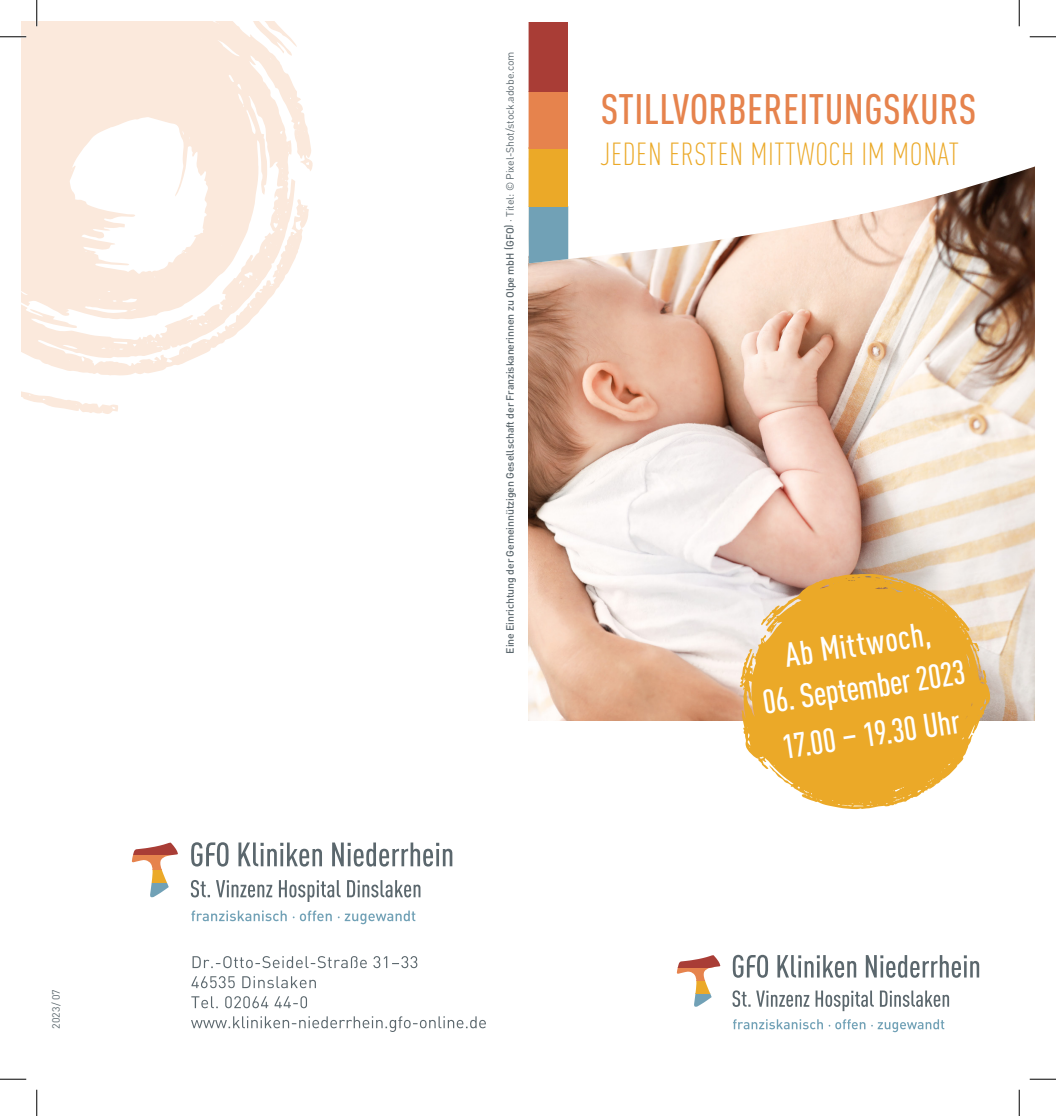
<style>
.page{position:relative;width:1056px;height:1116px;background:#fff}
.page>*{position:absolute;margin:0;border:0;box-sizing:border-box;transform-origin:0 0}
.t1{font:500 condensed 42px "DIN Pro";letter-spacing:.01em;color:#e6834d}
.t2{font:500 condensed 33.6px/47.8px "DIN Pro";color:#fff;text-align:center}
.t3{font:300 condensed 31.5px "DIN Pro";letter-spacing:.02em;color:#eba928}
.t4{font:500 10.5px "DIN Pro";letter-spacing:-.01em;color:#5b676d}
.t5{font:10.5px "DIN Pro";color:#5b676d}
.s1{font-weight:400}
</style>
<div class="page">
<img style="left:528px;top:263px;width:506px;height:457px">
<svg style="left:568px;top:26px;width:466px;height:237px"></svg>
<div style="left:528px;top:207px;width:40px;height:56px;background:#71a1b6"></div>
<div style="left:528px;top:148px;width:40px;height:59px;background:#eba928"></div>
<div style="left:528px;top:92px;width:40px;height:57px;background:#e6834d"></div>
<div style="left:528px;top:22px;width:40px;height:70px;background:#a93d36"></div>
<svg style="left:22px;top:22px;width:291px;height:392px;fill:#fbe9dc"></svg>
<svg style="left:732px;top:990px;width:217px;height:20px"></svg>
<svg style="left:694px;top:993px;width:18px;height:13px"></svg>
<svg style="left:695px;top:980px;width:15px;height:13px"></svg>
<svg style="left:677px;top:966px;width:43px;height:14px"></svg>
<svg style="left:678px;top:955px;width:42px;height:11px"></svg>
<svg style="left:733px;top:1019px;width:211px;height:13px"></svg>
<svg style="left:733px;top:954px;width:246px;height:23px"></svg>
<svg style="left:191px;top:880px;width:229px;height:21px"></svg>
<svg style="left:150px;top:883px;width:19px;height:14px"></svg>
<svg style="left:151px;top:869px;width:16px;height:14px"></svg>
<svg style="left:132px;top:855px;width:40px;height:14px"></svg>
<svg style="left:133px;top:842px;width:45px;height:13px"></svg>
<svg style="left:191px;top:910px;width:224px;height:14px"></svg>
<svg style="left:191px;top:1016px;width:295px;height:15px"></svg>
<svg style="left:191px;top:996px;width:116px;height:12px"></svg>
<svg style="left:191px;top:976px;width:125px;height:12px"></svg>
<svg style="left:192px;top:956px;width:225px;height:12px"></svg>
<svg style="left:191px;top:842px;width:261px;height:24px"></svg>
<svg style="left:739px;top:573px;width:251px;height:236px;background:#ebb856"></svg>
<hr style="left:0;top:36px;width:26px;height:2px;background:#fff">
<hr style="left:1029px;top:36px;width:27px;height:2px;background:#fff">
<hr style="left:36px;top:0;width:2px;height:26px;background:#fff">
<svg style="left:0;top:36px;width:26px;height:1px"></svg>
<svg style="left:1029px;top:36px;width:27px;height:1px"></svg>
<svg style="left:0;top:1078px;width:26px;height:1px"></svg>
<svg style="left:1029px;top:1078px;width:27px;height:1px"></svg>
<svg style="left:36px;top:0;width:1px;height:26px"></svg>
<svg style="left:36px;top:1089px;width:1px;height:26px"></svg>
<svg style="left:1019px;top:0;width:1px;height:26px"></svg>
<svg style="left:1019px;top:1089px;width:1px;height:26px"></svg>
<p class="t5" style="left:48px;top:1028px;width:41px;rotate:-90deg">2023/07</p>
<p class="t4" style="left:502px;top:653px;width:603px;rotate:-90deg">Eine Einrichtung der Gemeinnützigen Gesellschaft der Franziskanerinnen zu Olpe mbH (GFO) <span class="s1">· Titel: © Pixel-Shot/stock.adobe.com</span></p>
<h1 class="t1" style="left:601px;top:79px;width:377px">STILLVORBEREITUNGSKURS</h1>
<h3 class="t3" style="left:600px;top:133px;width:360px">JEDEN ERSTEN MITTWOCH IM MONAT</h3>
<h2 class="t2" style="left:781px;top:629px;width:149px;rotate:-9deg">Ab Mittwoch,</h2>
<h2 class="t2" style="left:759px;top:676px;width:206px;rotate:-9deg">06. September 2023<br>17.00 – 19.30 Uhr</h2>
</div>
